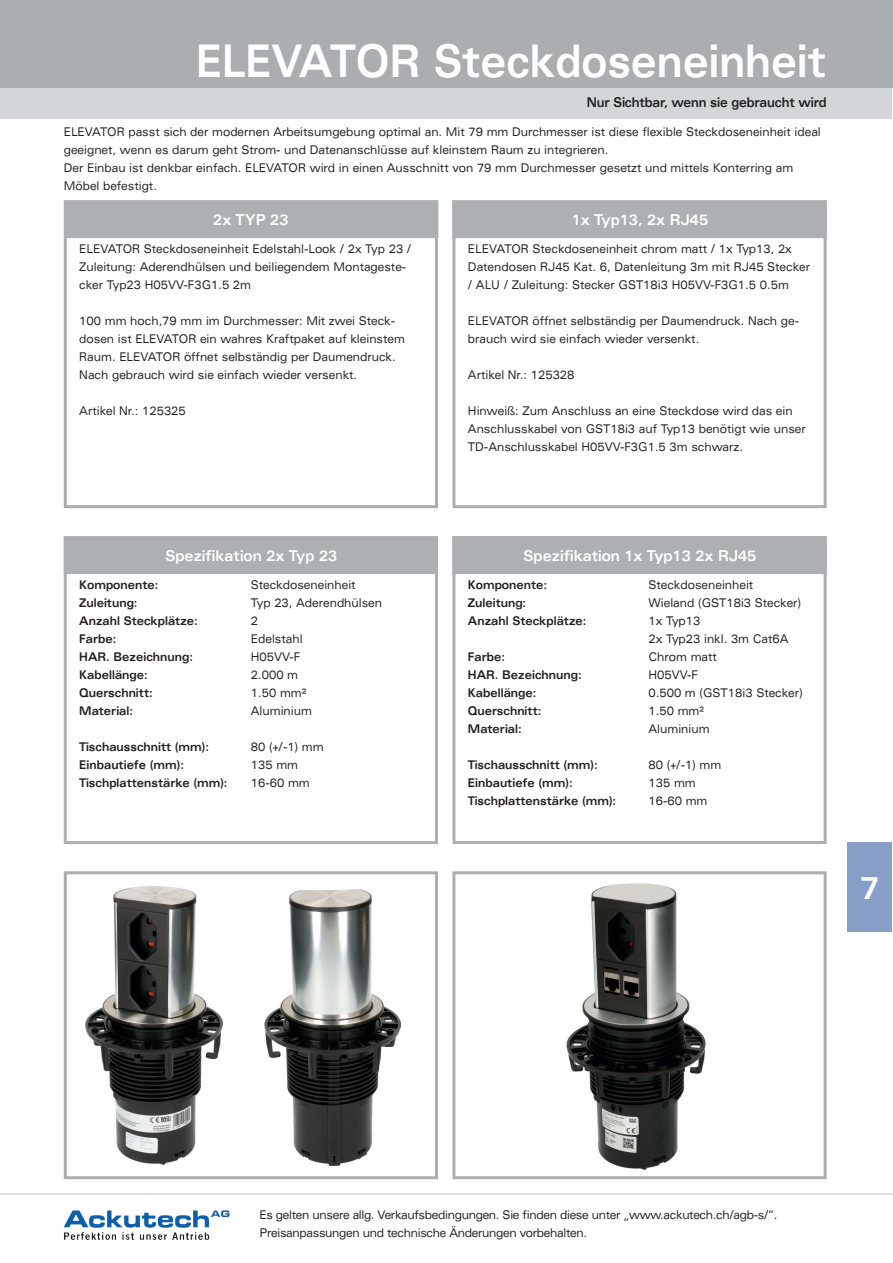
<style>
.page{position:relative;width:893px;height:1263px;background:#fff}
.page>*{position:absolute;margin:0;border:0;box-sizing:border-box;transform-origin:0 0}
.t1{font:700 expanded 45px "Univers LT Std";color:#fff;scale:.78 1}
.t2{font:700 expanded 31.5px "Univers LT Std";color:#fff;scale:.82 1}
.t3{font:700 expanded 15px "Univers LT Std";color:#fff;scale:.82 1}
.t4{font:700 expanded 13.5px "Univers LT Std";letter-spacing:-.015em;color:#231f20;scale:.78 1}
.t5{font:expanded 12px/18px "Univers LT Std";color:#231f20;scale:.82 1}
.t6{font:700 expanded 12px/18px "Univers LT Std";color:#231f20;scale:.82 1}
.t7{font:expanded 12px/18px "Univers LT Std";letter-spacing:-.03em;color:#231f20;scale:.82 1}
</style>
<div class="page">
<hr style="left:0;top:1193px;width:893px;height:2px;background:#d2d5d4">
<img style="left:63px;top:1210px;width:167px;height:30px">
<div style="left:1px;top:88px;width:891px;height:30px;background:#d3d6d8"></div>
<div style="left:0;top:0;width:893px;height:87px;background:#abaeb0"></div>
<div style="left:847px;top:843px;width:45px;height:89px;background:#879fc6"></div>
<img style="left:566px;top:883px;width:140px;height:286px">
<div style="left:452px;top:871px;width:375px;height:308px;border:3px solid #acb0b2"></div>
<div style="left:64px;top:871px;width:374px;height:308px;border:3px solid #abaeaf"></div>
<img style="left:264px;top:889px;width:137px;height:276px">
<img style="left:86px;top:886px;width:136px;height:278px">
<div style="left:452px;top:536px;width:375px;height:38px;background:#acb0b2"></div>
<div style="left:452px;top:536px;width:375px;height:308px;border:3px solid #acb0b2"></div>
<div style="left:64px;top:536px;width:374px;height:38px;background:#acb0b2"></div>
<div style="left:64px;top:536px;width:374px;height:308px;border:3px solid #acb0b2"></div>
<div style="left:452px;top:200px;width:375px;height:38px;background:#acb0b2"></div>
<div style="left:452px;top:200px;width:375px;height:308px;border:3px solid #acb0b2"></div>
<div style="left:64px;top:200px;width:374px;height:308px;border:3px solid #abaeaf"></div>
<div style="left:64px;top:200px;width:374px;height:38px;background:#acb0b2"></div>
<h1 class="t1" style="left:196px;top:35px;width:809px">ELEVATOR Steckdoseneinheit</h1>
<p class="t4" style="left:587px;top:94px;width:309px">Nur Sichtbar, wenn sie gebraucht wird</p>
<p class="t5" style="left:64px;top:123px;width:925px">ELEVATOR passt sich der modernen Arbeitsumgebung optimal an. Mit 79 mm Durchmesser ist diese flexible Steckdoseneinheit ideal geeignet, wenn es darum geht Strom- und Datenanschlüsse auf kleinstem Raum zu integrieren.<br>Der Einbau ist denkbar einfach. ELEVATOR wird in einen Ausschnitt von 79 mm Durchmesser gesetzt und mittels Konterring am Möbel befestigt.</p>
<p class="t3" style="left:213px;top:211px;width:93px">2x TYP 23</p>
<p class="t5" style="left:79px;top:239px;width:406px">ELEVATOR Steckdoseneinheit Edelstahl-Look / 2x Typ 23 /<br>Zuleitung: Aderendhülsen und beiliegendem Montageste&shy;cker Typ23 H05VV-F3G1.5 2m</p>
<p class="t5" style="left:79px;top:311px;width:399px">100 mm hoch,79 mm im Durchmesser: Mit zwei Steck&shy;dosen ist ELEVATOR ein wahres Kraftpaket auf kleinstem Raum. ELEVATOR öffnet selbständig per Daumendruck.<br>Nach gebrauch wird sie einfach wieder versenkt.</p>
<p class="t5" style="left:79px;top:401px;width:131px">Artikel Nr.: 125325</p>
<p class="t3" style="left:572px;top:211px;width:168px">1x Typ13, 2x RJ45</p>
<p class="t5" style="left:468px;top:239px;width:419px">ELEVATOR Steckdoseneinheit chrom matt / 1x Typ13, 2x<br>Datendosen RJ45 Kat. 6, Datenleitung 3m mit RJ45 Stecker / ALU / Zuleitung: Stecker GST18i3 H05VV-F3G1.5 0.5m</p>
<p class="t5" style="left:468px;top:311px;width:405px">ELEVATOR öffnet selbständig per Daumendruck. Nach ge&shy;brauch wird sie einfach wieder versenkt.</p>
<p class="t5" style="left:468px;top:365px;width:131px">Artikel Nr.: 125328</p>
<p class="t5" style="left:468px;top:401px;width:413px">Hinweiß: Zum Anschluss an eine Steckdose wird das ein<br>Anschlusskabel von GST18i3 auf Typ13 benötigt wie unser<br>TD-Anschlusskabel H05VV-F3G1.5 3m schwarz.</p>
<p class="t3" style="left:165px;top:547px;width:211px">Spezifikation 2x Typ 23</p>
<p class="t6" style="left:79px;top:575px;width:146px">Komponente:<br>Zuleitung:<br>Anzahl Steckplätze:<br>Farbe:<br>HAR. Bezeichnung:<br>Kabellänge:<br>Querschnitt:<br>Material:</p>
<p class="t6" style="left:79px;top:737px;width:182px">Tischausschnitt (mm):<br>Einbautiefe (mm):<br>Tischplattenstärke (mm):</p>
<p class="t5" style="left:251px;top:575px;width:162px">Steckdoseneinheit<br>Typ 23, Aderendhülsen<br>2<br>Edelstahl<br>H05VV-F<br>2.000 m<br>1.50 mm²<br>Aluminium</p>
<p class="t5" style="left:251px;top:737px;width:90px">80 (+/-1) mm<br>135 mm<br>16-60 mm</p>
<p class="t3" style="left:524px;top:547px;width:285px">Spezifikation 1x Typ13 2x RJ45</p>
<p class="t6" style="left:468px;top:575px;width:146px">Komponente:<br>Zuleitung:<br>Anzahl Steckplätze:</p>
<p class="t6" style="left:468px;top:647px;width:140px">Farbe:<br>HAR. Bezeichnung:<br>Kabellänge:<br>Querschnitt:<br>Material:</p>
<p class="t6" style="left:468px;top:755px;width:182px">Tischausschnitt (mm):<br>Einbautiefe (mm):<br>Tischplattenstärke (mm):</p>
<p class="t5" style="left:648px;top:575px;width:190px">Steckdoseneinheit<br>Wieland (GST18i3 Stecker)<br>1x Typ13<br>2x Typ23 inkl. 3m Cat6A<br>Chrom matt<br>H05VV-F<br>0.500 m (GST18i3 Stecker)<br>1.50 mm²<br>Aluminium</p>
<p class="t5" style="left:648px;top:755px;width:90px">80 (+/-1) mm<br>135 mm<br>16-60 mm</p>
<h2 class="t2" style="left:860px;top:870px;width:25px">7</h2>
<p class="t7" style="left:259px;top:1205px;width:633px">Es gelten unsere allg. Verkaufsbedingungen. Sie finden diese unter „www.ackutech.ch/agb-s/“.<br>Preisanpassungen und technische Änderungen vorbehalten.</p>
</div>
